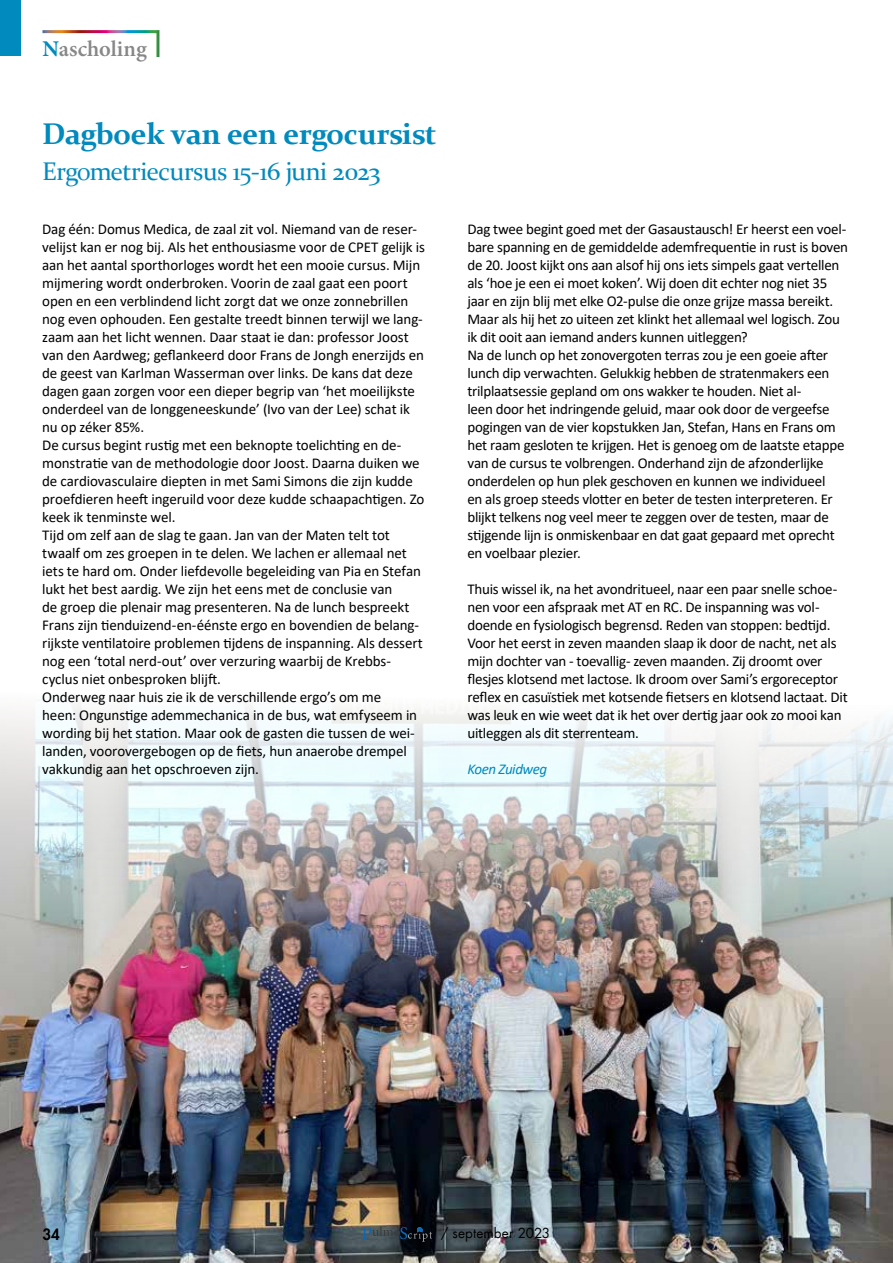
<style>
.page{position:relative;width:893px;height:1263px;background:#fff}
.page>*{position:absolute;margin:0;border:0;box-sizing:border-box;transform-origin:0 0}
.t1{font:700 30px "Constantia";letter-spacing:-.02em;color:#008abe}
.t2{font:25.5px "Constantia";letter-spacing:-.025em;color:#008abe}
.t3{font:600 22.5px "Minion Pro";color:#878787}
.t4{font:15px/18px "Calibri";letter-spacing:-.01em;color:#000}
.t5{font:italic 15px "Calibri";letter-spacing:-.035em;color:#008abe}
.t6{font:800 15px "Futura LT";color:#000}
.t7{font:13.5px "Futura LT";letter-spacing:.005em;color:#000}
.s1{font-weight:700;color:#008abe}
</style>
<div class="page">
<img style="left:0;top:704px;width:893px;height:559px">
<svg style="left:362px;top:1226px;width:70px;height:16px"></svg>
<svg style="left:42px;top:30px;width:118px;height:27px"></svg>
<div style="left:0;top:0;width:20px;height:55px;background:#008abe"></div>
<h3 class="t3" style="left:43px;top:33px;width:106px"><span class="s1">N</span>ascholing</h3>
<h1 class="t1" style="left:42px;top:113px;width:396px">Dagboek van een ergocursist</h1>
<h2 class="t2" style="left:42px;top:154px;width:340px">Ergometriecursus 15-16 juni 2023</h2>
<p class="t4" style="left:42px;top:220px;width:384px">Dag één: Domus Medica, de zaal zit vol. Niemand van de reser&shy;velijst kan er nog bij. Als het enthousiasme voor de CPET gelijk is aan het aantal sporthorloges wordt het een mooie cursus. Mijn mijmering wordt onderbroken. Voorin de zaal gaat een poort open en een verblindend licht zorgt dat we onze zonnebrillen nog even ophouden. Een gestalte treedt binnen terwijl we lang&shy;zaam aan het licht wennen. Daar staat ie dan: professor Joost van den Aardweg; geflankeerd door Frans de Jongh enerzijds en de geest van Karlman Wasserman over links. De kans dat deze dagen gaan zorgen voor een dieper begrip van ‘het moeilijkste onderdeel van de longgeneeskunde’ (Ivo van der Lee) schat ik nu op zéker 85%.<br>De cursus begint rustig met een beknopte toelichting en de&shy;monstratie van de methodologie door Joost. Daarna duiken we de cardiovasculaire diepten in met Sami Simons die zijn kudde proefdieren heeft ingeruild voor deze kudde schaapachtigen. Zo keek ik tenminste wel.<br>Tijd om zelf aan de slag te gaan. Jan van der Maten telt tot twaalf om zes groepen in te delen. We lachen er allemaal net iets te hard om. Onder liefdevolle begeleiding van Pia en Stefan lukt het best aardig. We zijn het eens met de conclusie van<br>de groep die plenair mag presenteren. Na de lunch bespreekt Frans zijn tienduizend-en-éénste ergo en bovendien de belang&shy;rijkste ventilatoire problemen tijdens de inspanning. Als dessert nog een ‘total nerd-out’ over verzuring waarbij de Krebbs&shy;cyclus niet onbesproken blijft.<br>Onderweg naar huis zie ik de verschillende ergo’s om me<br>heen: Ongunstige ademmechanica in de bus, wat emfyseem in wording bij het station. Maar ook de gasten die tussen de wei&shy;landen, voorovergebogen op de fiets, hun anaerobe drempel vakkundig aan het opschroeven zijn.</p>
<p class="t4" style="left:467px;top:220px;width:382px">Dag twee begint goed met der Gasaustausch! Er heerst een voel&shy;bare spanning en de gemiddelde ademfrequentie in rust is boven de 20. Joost kijkt ons aan alsof hij ons iets simpels gaat vertellen als ‘hoe je een ei moet koken’. Wij doen dit echter nog niet 35 jaar en zijn blij met elke O2-pulse die onze grijze massa bereikt.<br>Maar als hij het zo uiteen zet klinkt het allemaal wel logisch. Zou ik dit ooit aan iemand anders kunnen uitleggen?<br>Na de lunch op het zonovergoten terras zou je een goeie after lunch dip verwachten. Gelukkig hebben de stratenmakers een trilplaatsessie gepland om ons wakker te houden. Niet al-<br>leen door het indringende geluid, maar ook door de vergeefse pogingen van de vier kopstukken Jan, Stefan, Hans en Frans om het raam gesloten te krijgen. Het is genoeg om de laatste etappe van de cursus te volbrengen. Onderhand zijn de afzonderlijke onderdelen op hun plek geschoven en kunnen we individueel<br>en als groep steeds vlotter en beter de testen interpreteren. Er blijkt telkens nog veel meer te zeggen over de testen, maar de stijgende lijn is onmiskenbaar en dat gaat gepaard met oprecht en voelbaar plezier.</p>
<p class="t4" style="left:467px;top:580px;width:382px">Thuis wissel ik, na het avondritueel, naar een paar snelle schoe&shy;nen voor een afspraak met AT en RC. De inspanning was vol&shy;doende en fysiologisch begrensd. Reden van stoppen: bedtijd.<br>Voor het eerst in zeven maanden slaap ik door de nacht, net als mijn dochter van - toevallig- zeven maanden. Zij droomt over flesjes klotsend met lactose. Ik droom over Sami’s ergoreceptor reflex en casuïstiek met kotsende fietsers en klotsend lactaat. Dit was leuk en wie weet dat ik het over dertig jaar ook zo mooi kan uitleggen als dit sterrenteam.</p>
<p class="t5" style="left:467px;top:759px;width:81px">Koen Zuidweg</p>
<p class="t6" style="left:43px;top:1224px;width:19px">34</p>
<p class="t7" style="left:441px;top:1225px;width:111px">/ september 2023</p>
</div>
